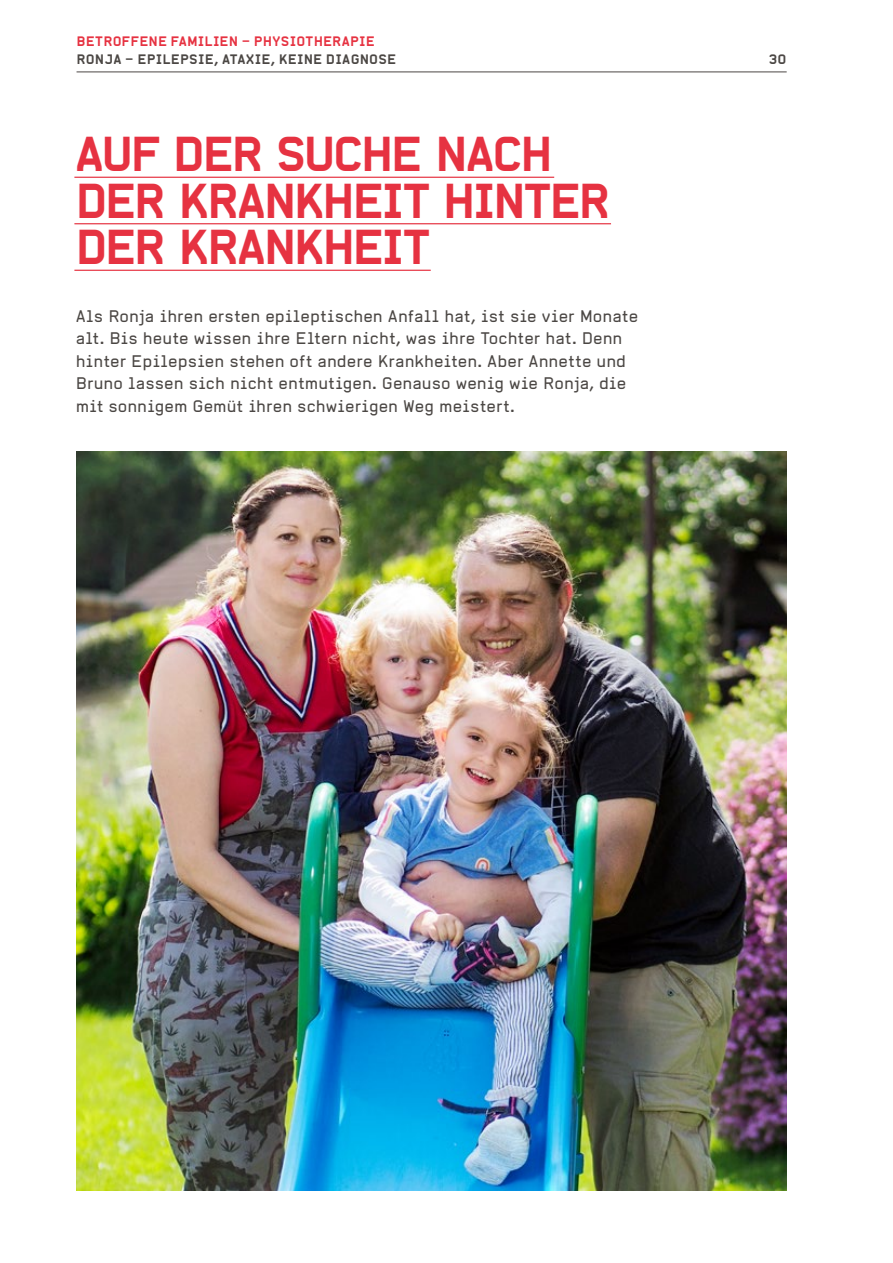
<style>
.page{position:relative;width:893px;height:1263px;background:#fff}
.page>*{position:absolute;margin:0;border:0;box-sizing:border-box;transform-origin:0 0}
.t1{font:46.5px/46.5px "Alpha Headline";letter-spacing:-.085em;color:#e63241}
.t2{font:16.5px/22.5px "Alpha Headline Pro";color:#4b4744}
.t3{font:700 13.5px "Alpha Headline Pro";letter-spacing:.01em;color:#4b4744}
.t4{font:700 13.5px "Alpha Headline Pro";letter-spacing:.015em;color:#e63241}
</style>
<div class="page">
<hr style="left:77px;top:72px;width:710px;height:1px;background:#4b4744">
<hr style="left:74px;top:177px;width:480px;height:1px;background:#e63241">
<hr style="left:74px;top:223px;width:537px;height:1px;background:#e63241">
<hr style="left:74px;top:270px;width:357px;height:1px;background:#e63241">
<img style="left:77px;top:451px;width:710px;height:740px">
<p class="t4" style="left:77px;top:33px;width:300px">BETROFFENE FAMILIEN – PHYSIOTHERAPIE</p>
<p class="t3" style="left:77px;top:51px;width:321px">RONJA – EPILEPSIE, ATAXIE, KEINE DIAGNOSE</p>
<h1 class="t1" style="left:74px;top:130px;width:538px">AUF DER SUCHE NACH<br>DER KRANKHEIT HINTER<br>DER KRANKHEIT</h1>
<p class="t2" style="left:76px;top:305px;width:564px">Als Ronja ihren ersten epileptischen Anfall hat, ist sie vier Monate alt. Bis heute wissen ihre Eltern nicht, was ihre Tochter hat. Denn hinter Epilepsien stehen oft andere Krankheiten. Aber Annette und Bruno lassen sich nicht entmutigen. Genauso wenig wie Ronja, die mit sonnigem Gemüt ihren schwierigen Weg meistert.</p>
<p class="t3" style="left:768px;top:51px;width:20px">30</p>
</div>
